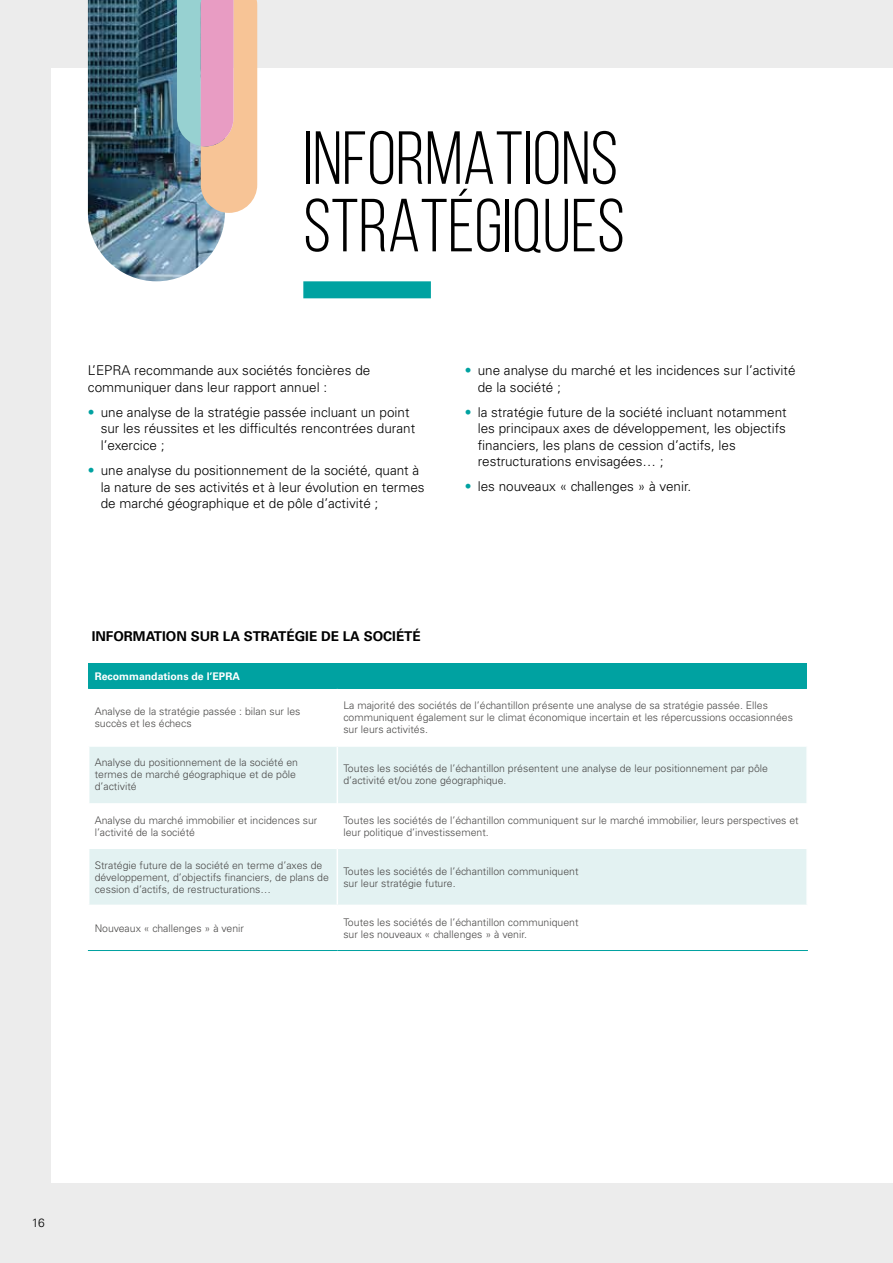
<style>
.page{position:relative;width:893px;height:1263px;background:#ececec}
.page>*{position:absolute;margin:0;border:0;box-sizing:border-box;transform-origin:0 0}
.t1{font:75px/67.5px "Bebas Neue";color:#000}
.t2{font:300 13.5px/16.5px "Univers LT Std";color:#000}
.t3{font:700 13.5px "Univers LT Std";color:#000}
.t4{font:300 12px "Univers LT Std";color:#000}
.t5{font:300 10.5px/12px "Univers LT Std";color:#4a4948}
.t6{font:700 10.5px "Univers LT Std";color:#fff}
.s1{color:#00a2a1}
</style>
<div class="page">
<div style="left:51px;top:68px;width:842px;height:1114px;background:#fff"></div>
<img style="left:88px;top:0;width:137px;height:281px">
<svg style="left:177px;top:0;width:80px;height:213px;background:#ceb5b1"></svg>
<div style="left:89px;top:663px;width:718px;height:26px;background:#00a2a1"></div>
<svg style="left:89px;top:747px;width:717px;height:158px;fill:#e3f2f2"></svg>
<hr style="left:337px;top:747px;width:1px;height:56px;background:#fff">
<hr style="left:337px;top:803px;width:1px;height:44px;background:#fff">
<hr style="left:88px;top:847px;width:249px;height:2px;background:#fff">
<hr style="left:337px;top:847px;width:471px;height:2px;background:#fff">
<hr style="left:337px;top:849px;width:1px;height:56px;background:#fff">
<hr style="left:88px;top:950px;width:249px;height:1px;background:#00a2a1">
<hr style="left:337px;top:950px;width:471px;height:1px;background:#00a2a1">
<svg style="left:303px;top:281px;width:128px;height:17px;background:#05a4a3"></svg>
<h1 class="t1" style="left:303px;top:124px;width:323px">INFORMATIONS<br>STRATÉGIQUES</h1>
<p class="t2" style="left:88px;top:362px;width:284px">L’EPRA recommande aux sociétés foncières de communiquer dans leur rapport annuel :</p>
<p class="t2" style="left:101px;top:404px;width:316px;text-indent:-13px"><span class="s1">•</span> une analyse de la stratégie passée incluant un point sur les réussites et les difficultés rencontrées durant l’exercice ;</p>
<p class="t2" style="left:101px;top:462px;width:325px;text-indent:-13px"><span class="s1">•</span> une analyse du positionnement de la société, quant à la nature de ses activités et à leur évolution en termes de marché géographique et de pôle d’activité ;</p>
<p class="t2" style="left:478px;top:362px;width:319px;text-indent:-13px"><span class="s1">•</span> une analyse du marché et les incidences sur l’activité de la société ;</p>
<p class="t2" style="left:478px;top:404px;width:310px;text-indent:-13px"><span class="s1">•</span> la stratégie future de la société incluant notamment les principaux axes de développement, les objectifs financiers, les plans de cession d’actifs, les restructurations envisagées… ;</p>
<p class="t2" style="left:465px;top:478px;width:228px"><span class="s1">•</span> les nouveaux « challenges » à venir.</p>
<p class="t3" style="left:92px;top:629px;width:331px">INFORMATION SUR LA STRATÉGIE DE LA SOCIÉTÉ</p>
<p class="t6" style="left:95px;top:670px;width:147px">Recommandations de l’EPRA</p>
<p class="t5" style="left:95px;top:705px;width:207px">Analyse de la stratégie passée : bilan sur les succès et les échecs</p>
<p class="t5" style="left:343px;top:699px;width:451px">La majorité des sociétés de l’échantillon présente une analyse de sa stratégie passée. Elles communiquent également sur le climat économique incertain et les répercussions occasionnées sur leurs activités.</p>
<p class="t5" style="left:95px;top:757px;width:205px">Analyse du positionnement de la société en termes de marché géographique et de pôle d’activité</p>
<p class="t5" style="left:343px;top:763px;width:426px">Toutes les sociétés de l’échantillon présentent une analyse de leur positionnement par pôle d’activité et/ou zone géographique.</p>
<p class="t5" style="left:95px;top:814px;width:224px">Analyse du marché immobilier et incidences sur l’activité de la société</p>
<p class="t5" style="left:343px;top:814px;width:457px">Toutes les sociétés de l’échantillon communiquent sur le marché immobilier, leurs perspectives et leur politique d’investissement.</p>
<p class="t5" style="left:95px;top:859px;width:236px">Stratégie future de la société en terme d’axes de développement, d’objectifs financiers, de plans de cession d’actifs, de restructurations…</p>
<p class="t5" style="left:343px;top:865px;width:237px">Toutes les sociétés de l’échantillon communiquent sur leur stratégie future.</p>
<p class="t5" style="left:95px;top:922px;width:151px">Nouveaux « challenges » à venir</p>
<p class="t5" style="left:343px;top:916px;width:237px">Toutes les sociétés de l’échantillon communiquent sur les nouveaux « challenges » à venir.</p>
<p class="t4" style="left:32px;top:1215px;width:15px">16</p>
</div>
